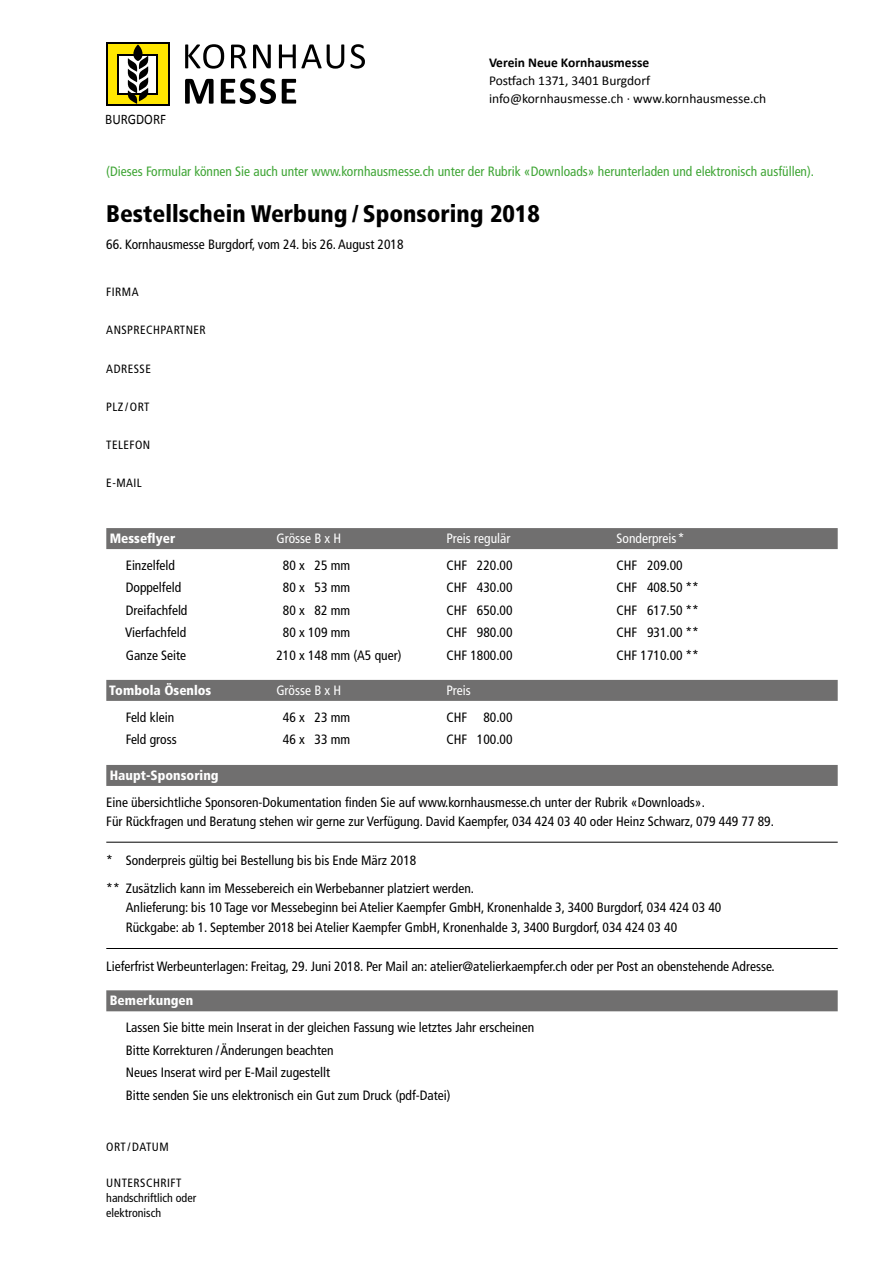
<style>
.page{position:relative;width:893px;height:1263px;background:#fff}
.page>*{position:absolute;margin:0;border:0;box-sizing:border-box;transform-origin:0 0}
.t1{font:900 condensed 24px "Frutiger LT Std";color:#000}
.t2{font:14.55px "Calibri";color:#000;scale:.9 1}
.t3{font:condensed 13.5px "Frutiger LT Std";color:#000}
.t4{font:condensed 13.5px "Frutiger LT Std";color:#3fa535}
.t5{font:13.5px "Calibri";color:#000}
.t6{font:900 condensed 13.5px "Frutiger LT Std";color:#fff}
.t7{font:condensed 13.5px "Frutiger LT Std";color:#fff}
.t8{font:700 13.5px "Calibri";color:#000}
.t9{font:condensed 12px "Frutiger LT Std";letter-spacing:.04em;color:#000}
.t10{font:condensed 12px/15px "Frutiger LT Std";color:#000}
</style>
<div class="page">
<svg style="left:185px;top:44px;width:39px;height:25px"></svg>
<svg style="left:231px;top:45px;width:16px;height:23px"></svg>
<svg style="left:253px;top:45px;width:18px;height:23px"></svg>
<svg style="left:279px;top:44px;width:65px;height:25px"></svg>
<svg style="left:350px;top:44px;width:15px;height:25px"></svg>
<svg style="left:185px;top:79px;width:29px;height:25px"></svg>
<svg style="left:221px;top:78px;width:55px;height:26px"></svg>
<svg style="left:282px;top:79px;width:14px;height:25px"></svg>
<div style="left:106px;top:43px;width:64px;height:63px;background:#000"></div>
<div style="left:108px;top:44px;width:60px;height:60px;background:#ffe600"></div>
<svg style="left:118px;top:54px;width:40px;height:40px"></svg>
<div style="left:120px;top:56px;width:36px;height:36px;background:#fff"></div>
<svg style="left:128px;top:44px;width:20px;height:60px"></svg>
<div style="left:106px;top:528px;width:732px;height:21px;background:#706f6f"></div>
<div style="left:106px;top:680px;width:732px;height:21px;background:#706f6f"></div>
<div style="left:106px;top:990px;width:732px;height:21px;background:#706f6f"></div>
<div style="left:106px;top:765px;width:732px;height:21px;background:#706f6f"></div>
<hr style="left:106px;top:842px;width:732px;height:1px;background:#000">
<hr style="left:106px;top:948px;width:732px;height:1px;background:#000">
<p class="t2" style="left:105px;top:110px;width:69px">BURGDORF</p>
<p class="t8" style="left:489px;top:54px;width:162px">Verein Neue Kornhausmesse</p>
<p class="t5" style="left:489px;top:72px;width:163px">Postfach 1371, 3401 Burgdorf</p>
<p class="t5" style="left:489px;top:90px;width:279px">info@kornhausmesse.ch · www.kornhausmesse.ch</p>
<p class="t4" style="left:106px;top:163px;width:709px">(Dieses Formular können Sie auch unter www.kornhausmesse.ch unter der Rubrik «Downloads» herunterladen und elektronisch ausfüllen).</p>
<p class="t1" style="left:106px;top:199px;width:435px">Bestellschein Werbung / Sponsoring 2018</p>
<p class="t3" style="left:106px;top:237px;width:299px">66. Kornhausmesse Burgdorf, vom 24. bis 26. August 2018</p>
<p class="t9" style="left:106px;top:285px;width:34px">FIRMA</p>
<p class="t9" style="left:106px;top:323px;width:101px">ANSPRECHPARTNER</p>
<p class="t9" style="left:106px;top:361px;width:46px">ADRESSE</p>
<p class="t9" style="left:106px;top:400px;width:45px">PLZ/ORT</p>
<p class="t9" style="left:106px;top:438px;width:46px">TELEFON</p>
<p class="t9" style="left:106px;top:476px;width:37px">E-MAIL</p>
<p class="t6" style="left:110px;top:530px;width:67px">Messeflyer</p>
<p class="t7" style="left:276px;top:530px;width:66px">Grösse B x H</p>
<p class="t7" style="left:446px;top:530px;width:65px">Preis regulär</p>
<p class="t7" style="left:617px;top:530px;width:70px">Sonderpreis*</p>
<p class="t3" style="left:126px;top:557px;width:51px">Einzelfeld</p>
<p class="t3" style="left:283px;top:557px;width:69px">80 x 25 mm</p>
<p class="t3" style="left:446px;top:557px;width:68px">CHF 220.00</p>
<p class="t3" style="left:617px;top:557px;width:68px">CHF 209.00</p>
<p class="t3" style="left:126px;top:580px;width:57px">Doppelfeld</p>
<p class="t3" style="left:283px;top:580px;width:69px">80 x 53 mm</p>
<p class="t3" style="left:446px;top:580px;width:68px">CHF 430.00</p>
<p class="t3" style="left:617px;top:580px;width:84px">CHF 408.50 **</p>
<p class="t3" style="left:126px;top:602px;width:63px">Dreifachfeld</p>
<p class="t3" style="left:283px;top:602px;width:69px">80 x 82 mm</p>
<p class="t3" style="left:446px;top:602px;width:68px">CHF 650.00</p>
<p class="t3" style="left:617px;top:602px;width:84px">CHF 617.50 **</p>
<p class="t3" style="left:125px;top:625px;width:63px">Vierfachfeld</p>
<p class="t3" style="left:283px;top:625px;width:69px">80 x 109 mm</p>
<p class="t3" style="left:446px;top:625px;width:68px">CHF 980.00</p>
<p class="t3" style="left:617px;top:625px;width:84px">CHF 931.00 **</p>
<p class="t3" style="left:126px;top:647px;width:62px">Ganze Seite</p>
<p class="t3" style="left:276px;top:647px;width:127px">210 x 148 mm (A5 quer)</p>
<p class="t3" style="left:446px;top:647px;width:68px">CHF 1800.00</p>
<p class="t3" style="left:617px;top:647px;width:84px">CHF 1710.00 **</p>
<p class="t6" style="left:109px;top:682px;width:104px">Tombola Ösenlos</p>
<p class="t7" style="left:276px;top:682px;width:66px">Grösse B x H</p>
<p class="t7" style="left:446px;top:682px;width:26px">Preis</p>
<p class="t3" style="left:126px;top:709px;width:50px">Feld klein</p>
<p class="t3" style="left:283px;top:709px;width:69px">46 x 23 mm</p>
<p class="t3" style="left:446px;top:709px;width:68px">CHF 80.00</p>
<p class="t3" style="left:126px;top:732px;width:52px">Feld gross</p>
<p class="t3" style="left:283px;top:732px;width:69px">46 x 33 mm</p>
<p class="t3" style="left:446px;top:732px;width:68px">CHF 100.00</p>
<p class="t6" style="left:110px;top:767px;width:110px">Haupt-Sponsoring</p>
<p class="t3" style="left:106px;top:794px;width:600px">Eine übersichtliche Sponsoren-Dokumentation finden Sie auf www.kornhausmesse.ch unter der Rubrik «Downloads».</p>
<p class="t3" style="left:106px;top:814px;width:669px">Für Rückfragen und Beratung stehen wir gerne zur Verfügung. David Kaempfer, 034 424 03 40 oder Heinz Schwarz, 079 449 77 89.</p>
<p class="t3" style="left:106px;top:852px;width:311px">* Sonderpreis gültig bei Bestellung bis bis Ende März 2018</p>
<p class="t3" style="left:106px;top:880px;width:369px">** Zusätzlich kann im Messebereich ein Werbebanner platziert werden.</p>
<p class="t3" style="left:126px;top:900px;width:597px">Anlieferung: bis 10 Tage vor Messebeginn bei Atelier Kaempfer GmbH, Kronenhalde 3, 3400 Burgdorf, 034 424 03 40</p>
<p class="t3" style="left:126px;top:919px;width:553px">Rückgabe: ab 1. September 2018 bei Atelier Kaempfer GmbH, Kronenhalde 3, 3400 Burgdorf, 034 424 03 40</p>
<p class="t3" style="left:106px;top:959px;width:670px">Lieferfrist Werbeunterlagen: Freitag, 29. Juni 2018. Per Mail an: atelier@atelierkaempfer.ch oder per Post an obenstehende Adresse.</p>
<p class="t6" style="left:110px;top:992px;width:85px">Bemerkungen</p>
<p class="t3" style="left:126px;top:1020px;width:410px">Lassen Sie bitte mein Inserat in der gleichen Fassung wie letztes Jahr erscheinen</p>
<p class="t3" style="left:126px;top:1042px;width:209px">Bitte Korrekturen /Änderungen beachten</p>
<p class="t3" style="left:126px;top:1065px;width:206px">Neues Inserat wird per E-Mail zugestellt</p>
<p class="t3" style="left:126px;top:1087px;width:326px">Bitte senden Sie uns elektronisch ein Gut zum Druck (pdf-Datei)</p>
<p class="t9" style="left:106px;top:1140px;width:64px">ORT/DATUM</p>
<p class="t9" style="left:106px;top:1176px;width:77px">UNTERSCHRIFT</p>
<p class="t10" style="left:106px;top:1190px;width:91px">handschriftlich oder elektronisch</p>
</div>
